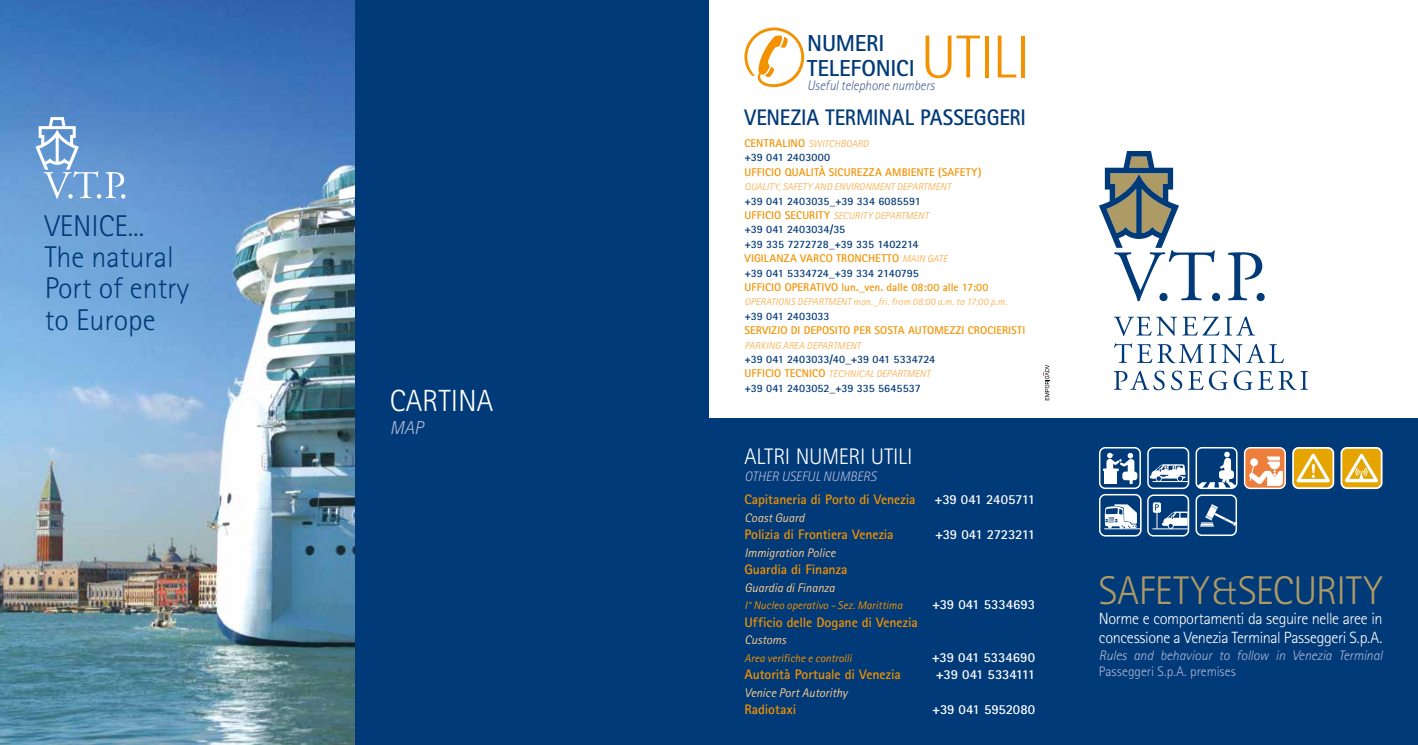
<style>
.page{position:relative;width:1418px;height:745px;background:#fff}
.page>*{position:absolute;margin:0;border:0;box-sizing:border-box;transform-origin:0 0}
.t1{font:300 60.62px "Rotis Semi Sans";letter-spacing:-.005em;color:#f39200}
.t2{font:300 40px "Rotis Sans Serif";letter-spacing:-.005em;color:#ae9a64}
.t3{font:300 30.62px "Rotis Sans Serif";color:#fff}
.t4{font:300 30px/31.2px "Rotis Sans Serif";color:#003a78}
.t5{font:700 23.12px/24.4px "Rotis Sans Serif";letter-spacing:-.01em;color:#003a78}
.t6{font:700 22.5px "Rotis Sans Serif";letter-spacing:-.005em;color:#003a78;scale:.93 1}
.t7{font:300 22.5px "Rotis Sans Serif";letter-spacing:-.015em;color:#fff}
.t8{font:italic 300 18.75px "Rotis Sans Serif";color:#b0b6d4}
.t9{font:300 16.25px/19.5px "Rotis Sans Serif";letter-spacing:-.025em;color:#fff}
.t10{font:700 13.75px "Rotis Sans Serif";letter-spacing:-.005em;color:#f39200}
.t11{font:700 13.75px "Rotis Sans Serif";letter-spacing:-.015em;color:#fff}
.t12{font:italic 300 13.75px "Rotis Sans Serif";letter-spacing:-.01em;color:#b0b6d4}
.t13{font:300 13.75px "Rotis Sans Serif";letter-spacing:-.005em;color:#b0b6d4}
.t14{font:italic 300 13.75px "Rotis Sans Serif";letter-spacing:-.01em;color:#4e669c;scale:.95 1}
.t15{font:italic 12.5px "Rotis Sans Serif";letter-spacing:-.005em;color:#fccb8e}
.t16{font:700 11.25px/14.4px "Rotis Sans Serif";color:#003a78}
.t17{font:700 11.25px "Rotis Sans Serif";letter-spacing:.01em;color:#f39200}
.t18{font:italic 11.25px "Rotis Sans Serif";letter-spacing:.005em;color:#f39200}
.t19{font:italic 10px "Rotis Sans Serif";letter-spacing:.01em;color:#f9b55c}
.s1{font-weight:700;font-style:normal;font-size:11.25px;color:#f39200}
.s2{color:#f39200}
.s3{font-weight:400;font-style:italic;font-size:10px;color:#f9b55c}
</style>
<div class="page">
<svg style="left:1099px;top:151px;width:115px;height:150px"></svg>
<svg style="left:1211px;top:293px;width:9px;height:8px"></svg>
<svg style="left:1228px;top:252px;width:34px;height:48px"></svg>
<div style="left:1256px;top:293px;width:8px;height:8px;background:#003a78;border-radius:50%"></div>
<svg style="left:1114px;top:343px;width:169px;height:20px"></svg>
<svg style="left:1114px;top:370px;width:50px;height:20px"></svg>
<svg style="left:1171px;top:370px;width:11px;height:20px"></svg>
<svg style="left:1188px;top:370px;width:39px;height:20px"></svg>
<svg style="left:1233px;top:370px;width:74px;height:20px"></svg>
<svg style="left:1114px;top:316px;width:140px;height:20px"></svg>
<div style="left:709px;top:418px;width:708px;height:326px;background:#003a78"></div>
<div style="left:355px;top:0;width:353px;height:744px;background:#003a78"></div>
<div style="left:1195px;top:446px;width:42px;height:42px;border:3px solid #fff;border-radius:5px"></div>
<svg style="left:1197px;top:448px;width:38px;height:39px"></svg>
<div style="left:1292px;top:446px;width:42px;height:42px;border:3px solid #fff;border-radius:5px"></div>
<div style="left:1293px;top:448px;width:39px;height:39px;background:#e6a400;border-radius:5px"></div>
<svg style="left:1296px;top:453px;width:33px;height:29px"></svg>
<div style="left:1340px;top:446px;width:42px;height:42px;border:3px solid #fff;border-radius:5px"></div>
<div style="left:1342px;top:448px;width:38px;height:39px;background:#e6a400;border-radius:5px"></div>
<svg style="left:1345px;top:453px;width:32px;height:29px"></svg>
<div style="left:1243px;top:447px;width:42px;height:42px;border:3px solid #fff;border-radius:5px"></div>
<div style="left:1245px;top:448px;width:39px;height:39px;background:#ed7e3c;border-radius:5px"></div>
<svg style="left:1249px;top:456px;width:33px;height:29px"></svg>
<div style="left:1147px;top:494px;width:42px;height:42px;border:3px solid #fff;border-radius:5px"></div>
<div style="left:1148px;top:495px;width:39px;height:39px;background:#003a78;border-radius:5px"></div>
<hr style="left:1152px;top:528px;width:35px;height:1px;background:#fff">
<div style="left:1153px;top:502px;width:7px;height:10px;border:1px solid #fff"></div>
<svg style="left:1155px;top:504px;width:32px;height:24px"></svg>
<div style="left:1098px;top:446px;width:42px;height:42px;border:3px solid #fff;border-radius:5px"></div>
<div style="left:1100px;top:448px;width:39px;height:39px;background:#003a78;border-radius:5px"></div>
<div style="left:1104px;top:471px;width:13px;height:13px;background:#fff"></div>
<div style="left:1122px;top:471px;width:15px;height:9px;background:#fff;border-radius:3px"></div>
<svg style="left:1103px;top:452px;width:31px;height:31px"></svg>
<div style="left:1147px;top:446px;width:42px;height:42px;border:3px solid #fff;border-radius:5px"></div>
<div style="left:1148px;top:448px;width:39px;height:39px;background:#003a78;border-radius:5px"></div>
<hr style="left:1152px;top:481px;width:35px;height:1px;background:#fff">
<svg style="left:1149px;top:464px;width:37px;height:17px"></svg>
<div style="left:1098px;top:493px;width:43px;height:43px;border:3px solid #fff;border-radius:5px"></div>
<div style="left:1100px;top:495px;width:39px;height:39px;background:#003a78;border-radius:5px"></div>
<hr style="left:1104px;top:528px;width:36px;height:1px;background:#fff">
<svg style="left:1104px;top:504px;width:32px;height:24px"></svg>
<svg style="left:744px;top:27px;width:60px;height:60px"></svg>
<img style="left:0;top:0;width:354px;height:744px">
<svg style="left:35px;top:117px;width:90px;height:81px;background:#7aa5d7"></svg>
<div style="left:1195px;top:494px;width:41px;height:41px;border:3px solid #fff;border-radius:5px"></div>
<div style="left:1197px;top:495px;width:38px;height:39px;background:#003a78;border-radius:5px"></div>
<svg style="left:1200px;top:504px;width:36px;height:22px"></svg>
<svg style="left:1043px;top:364px;width:6px;height:36px"></svg>
<h3 class="t4" style="left:45px;top:210px;width:146px">VENICE...<br>The natural<br>Port of entry to Europe</h3>
<h3 class="t3" style="left:390px;top:383px;width:105px">CARTINA</h3>
<h3 class="t8" style="left:390px;top:416px;width:35px">MAP</h3>
<h3 class="t5" style="left:807px;top:31px;width:109px">NUMERI<br>TELEFONICI</h3>
<h3 class="t6" style="left:744px;top:103px;width:304px">VENEZIA TERMINAL PASSEGGERI</h3>
<h1 class="t1" style="left:920px;top:22px;width:111px">UTILI</h1>
<p class="t14" style="left:807px;top:78px;width:136px">Useful telephone numbers</p>
<p class="t19" style="left:744px;top:138px;width:126px"><span class="s1">CENTRALINO</span> SWITCHBOARD</p>
<p class="t16" style="left:744px;top:150px;width:87px">+39 041 2403000</p>
<p class="t17" style="left:744px;top:165px;width:239px">UFFICIO QUALITÀ SICUREZZA AMBIENTE (SAFETY)</p>
<p class="t19" style="left:744px;top:181px;width:208px">QUALITY, SAFETY AND ENVIRONMENT DEPARTMENT</p>
<p class="t16" style="left:744px;top:193px;width:178px">+39 041 2403035_+39 334 6085591</p>
<p class="t19" style="left:744px;top:210px;width:185px"><span class="s1">UFFICIO SECURITY</span> SECURITY DEPARTMENT</p>
<p class="t16" style="left:744px;top:222px;width:204px">+39 041 2403034/35<br>+39 335 7272728_+39 335 1402214<br><span class="s2">VIGILANZA VARCO TRONCHETTO</span> <span class="s3">MAIN GATE </span>+39 041 5334724_+39 334 2140795</p>
<p class="t17" style="left:744px;top:280px;width:246px">UFFICIO OPERATIVO lun._ven. dalle 08:00 alle 17:00</p>
<p class="t19" style="left:744px;top:296px;width:264px">OPERATIONS DEPARTMENT mon._fri. from 08:00 a.m. to 17:00 p.m.</p>
<p class="t16" style="left:744px;top:308px;width:87px">+39 041 2403033</p>
<p class="t17" style="left:744px;top:323px;width:282px">SERVIZIO DI DEPOSITO PER SOSTA AUTOMEZZI CROCIERISTI</p>
<p class="t19" style="left:744px;top:339px;width:118px">PARKING AREA DEPARTMENT</p>
<p class="t16" style="left:744px;top:351px;width:192px">+39 041 2403033/40_+39 041 5334724</p>
<p class="t19" style="left:744px;top:368px;width:187px"><span class="s1">UFFICIO TECNICO</span> TECHNICAL DEPARTMENT</p>
<p class="t16" style="left:744px;top:380px;width:178px">+39 041 2403052_+39 335 5645537</p>
<h3 class="t7" style="left:744px;top:443px;width:170px">ALTRI NUMERI UTILI</h3>
<p class="t12" style="left:744px;top:468px;width:133px">OTHER USEFUL NUMBERS</p>
<p class="t10" style="left:744px;top:490px;width:172px">Capitaneria di Porto di Venezia</p>
<p class="t11" style="left:934px;top:490px;width:102px">+39 041 2405711</p>
<p class="t15" style="left:744px;top:509px;width:61px">Coast Guard</p>
<p class="t10" style="left:744px;top:525px;width:151px">Polizia di Frontiera Venezia</p>
<p class="t11" style="left:935px;top:525px;width:101px">+39 041 2723211</p>
<p class="t15" style="left:744px;top:544px;width:93px">Immigration Police</p>
<p class="t10" style="left:744px;top:560px;width:105px">Guardia di Finanza</p>
<p class="t15" style="left:744px;top:579px;width:92px">Guardia di Finanza</p>
<p class="t18" style="left:744px;top:598px;width:159px">I° Nucleo operativo - Sez. Marittima</p>
<p class="t11" style="left:932px;top:595px;width:105px">+39 041 5334693</p>
<p class="t10" style="left:744px;top:613px;width:175px">Ufficio delle Dogane di Venezia</p>
<p class="t15" style="left:744px;top:632px;width:43px">Customs</p>
<p class="t18" style="left:744px;top:650px;width:109px">Area verifiche e controlli</p>
<p class="t11" style="left:931px;top:648px;width:105px">+39 041 5334690</p>
<p class="t10" style="left:744px;top:665px;width:158px">Autorità Portuale di Venezia</p>
<p class="t11" style="left:935px;top:665px;width:101px">+39 041 5334111</p>
<p class="t15" style="left:744px;top:684px;width:105px">Venice Port Autorithy</p>
<p class="t10" style="left:744px;top:700px;width:53px">Radiotaxi</p>
<p class="t11" style="left:932px;top:700px;width:104px">+39 041 5952080</p>
<h2 class="t2" style="left:1098px;top:567px;width:285px">SAFETY &amp; SECURITY</h2>
<h3 class="t9" style="left:1098px;top:608px;width:285px">Norme e comportamenti da seguire nelle aree in concessione a Venezia Terminal Passeggeri S.p.A.</h3>
<p class="t12" style="left:1098px;top:646px;width:285px">Rules and behaviour to follow in Venezia Terminal</p>
<p class="t13" style="left:1098px;top:663px;width:138px">Passeggeri S.p.A. premises</p>
</div>
